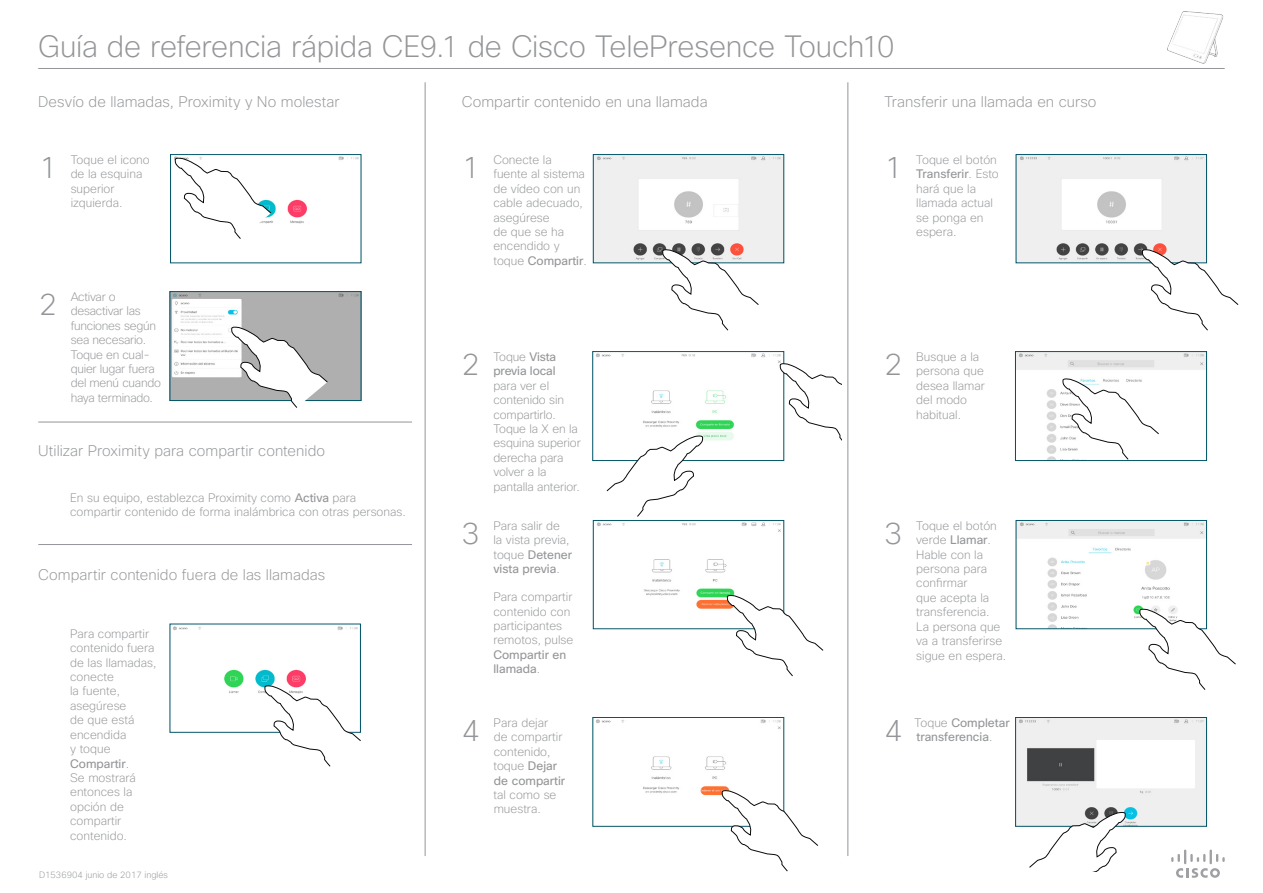
<style>
.page{position:relative;width:1263px;height:893px;background:#fff}
.page>*{position:absolute;margin:0;border:0;box-sizing:border-box;transform-origin:0 0}
.Subhead1{font:200 30px "Cisco Sans";letter-spacing:-.01em;color:#939598}
.Subhead1-2{font:200 15px "Cisco Sans";letter-spacing:.005em;color:#939598}
.CartoonAnnotation{font:200 12px/14.4px "Cisco Sans";color:#939598}
.CartoonAnnotation-2{font:200 12px/14.4px "Cisco Sans";letter-spacing:-.02em;color:#939598}
.CartoonAnnotation-3{font:12px/14.4px "Cisco Sans";color:#939598}
.t1{font:200 9px "Cisco Sans";color:#939598}
.s1{font-weight:400}
.s2{font-weight:200}
</style>
<div class="page">
<img style="left:596px;top:353px;width:185px;height:88px">
<div style="left:593px;top:351px;width:191px;height:110px;border:1px solid #005467"></div>
<svg style="left:606px;top:435px;width:97px;height:82px"></svg>
<img style="left:174px;top:156px;width:185px;height:68px">
<div style="left:170px;top:154px;width:191px;height:109px;border:1px solid #005467"></div>
<img style="left:173px;top:626px;width:185px;height:67px">
<svg style="left:175px;top:157px;width:96px;height:82px"></svg>
<img style="left:172px;top:294px;width:187px;height:105px">
<svg style="left:231px;top:326px;width:97px;height:82px"></svg>
<svg style="left:264px;top:685px;width:97px;height:82px"></svg>
<img style="left:596px;top:719px;width:185px;height:77px">
<div style="left:593px;top:717px;width:191px;height:109px;border:1px solid #005467"></div>
<img style="left:595px;top:156px;width:187px;height:105px">
<div style="left:593px;top:154px;width:191px;height:109px;border:1px solid #005467"></div>
<svg style="left:662px;top:249px;width:97px;height:81px"></svg>
<svg style="left:722px;top:790px;width:96px;height:81px"></svg>
<img style="left:1017px;top:719px;width:187px;height:105px">
<div style="left:1015px;top:717px;width:191px;height:109px;border:1px solid #005467"></div>
<img style="left:1018px;top:156px;width:186px;height:105px">
<div style="left:1016px;top:154px;width:190px;height:109px;border:1px solid #005467"></div>
<svg style="left:1142px;top:249px;width:96px;height:81px"></svg>
<img style="left:1018px;top:522px;width:186px;height:105px">
<div style="left:1016px;top:520px;width:190px;height:109px;border:1px solid #005467"></div>
<svg style="left:1139px;top:608px;width:97px;height:82px"></svg>
<svg style="left:1029px;top:812px;width:97px;height:60px"></svg>
<img style="left:1017px;top:353px;width:187px;height:106px">
<div style="left:1015px;top:351px;width:191px;height:110px;border:1px solid #005467"></div>
<svg style="left:1062px;top:378px;width:97px;height:82px"></svg>
<hr style="left:425px;top:82px;width:1px;height:774px;background:#939598">
<svg style="left:1171px;top:849px;width:54px;height:29px"></svg>
<hr style="left:38px;top:68px;width:1187px;height:1px;background:#939598">
<hr style="left:38px;top:422px;width:374px;height:1px;background:#939598">
<hr style="left:38px;top:544px;width:374px;height:1px;background:#939598">
<div style="left:673px;top:512px;width:86px;height:15px;background:#fff"></div>
<img style="left:597px;top:522px;width:184px;height:87px">
<div style="left:593px;top:520px;width:191px;height:109px;border:1px solid #005467"></div>
<img style="left:1167px;top:11px;width:57px;height:53px">
<svg style="left:780px;top:363px;width:62px;height:81px"></svg>
<hr style="left:847px;top:82px;width:1px;height:774px;background:#939598">
<svg style="left:727px;top:595px;width:96px;height:81px"></svg>
<h1 class="Subhead1" style="left:38px;top:27px;width:858px">Guía de referencia rápida CE9.1 de Cisco TelePresence Touch10</h1>
<h1 class="Subhead1-2" style="left:38px;top:92px;width:303px">Desvío de llamadas, Proximity y No molestar</h1>
<h1 class="Subhead1-2" style="left:884px;top:92px;width:213px">Transferir una llamada en curso</h1>
<h1 class="Subhead1-2" style="left:462px;top:92px;width:247px">Compartir contenido en una llamada</h1>
<p class="Subhead1" style="left:39px;top:149px;width:20px">1</p>
<p class="CartoonAnnotation" style="left:71px;top:152px;width:81px">Toque el icono de la esquina superior izquierda.</p>
<p class="Subhead1" style="left:39px;top:286px;width:20px">2</p>
<p class="CartoonAnnotation-2" style="left:71px;top:290px;width:92px">Activar o desactivar las funciones según sea necesario.<br>Toque en cual&shy;quier lugar fuera del menú cuando haya terminado.</p>
<h1 class="Subhead1-2" style="left:38px;top:441px;width:288px">Utilizar Proximity para compartir contenido</h1>
<p class="CartoonAnnotation" style="left:70px;top:490px;width:337px">En su equipo, establezca Proximity como <span class="s1">Activa</span> para compartir contenido de forma inalámbrica con otras personas.</p>
<h1 class="Subhead1-2" style="left:38px;top:565px;width:289px">Compartir contenido fuera de las llamadas</h1>
<p class="CartoonAnnotation" style="left:70px;top:626px;width:88px">Para compartir contenido fuera de las llamadas, conecte<br>la fuente, asegúrese<br>de que está encendida<br>y toque<br><span class="s1">Compartir</span>.<br>Se mostrará entonces la opción de compartir contenido.</p>
<p class="t1" style="left:39px;top:869px;width:131px">D1536904 junio de 2017 inglés</p>
<p class="Subhead1" style="left:462px;top:149px;width:19px">1</p>
<p class="CartoonAnnotation" style="left:493px;top:152px;width:95px">Conecte la fuente al sistema de vídeo con un cable adecuado, asegúrese<br>de que se ha encendido y toque <span class="s1">Compartir</span>.</p>
<p class="Subhead1" style="left:884px;top:149px;width:19px">1</p>
<p class="CartoonAnnotation" style="left:916px;top:152px;width:84px">Toque el botón<br><span class="s1">Transferir</span>. Esto hará que la llamada actual se ponga en espera.</p>
<p class="Subhead1" style="left:462px;top:346px;width:19px">2</p>
<p class="CartoonAnnotation" style="left:493px;top:349px;width:89px">Toque <span class="s1">Vista previa local </span>para ver el contenido sin compartirlo.<br>Toque la X en la esquina superior derecha para volver a la pantalla anterior.</p>
<p class="Subhead1" style="left:884px;top:346px;width:19px">2</p>
<p class="CartoonAnnotation" style="left:916px;top:349px;width:70px">Busque a la persona que desea llamar del modo habitual.</p>
<p class="Subhead1" style="left:462px;top:514px;width:19px">3</p>
<p class="CartoonAnnotation" style="left:493px;top:518px;width:80px">Para salir de<br>la vista previa, toque <span class="s1">Detener vista previa</span>.</p>
<p class="CartoonAnnotation" style="left:493px;top:590px;width:82px">Para compartir contenido con participantes remotos, pulse<br><span class="s1">Compartir en llamada</span>.</p>
<p class="Subhead1" style="left:884px;top:514px;width:19px">3</p>
<p class="CartoonAnnotation" style="left:916px;top:518px;width:92px">Toque el botón verde <span class="s1">Llamar</span>.<br>Hable con la persona para confirmar<br>que acepta la transferencia.<br>La persona que va a transferirse sigue en espera.</p>
<p class="Subhead1" style="left:462px;top:711px;width:19px">4</p>
<p class="CartoonAnnotation-3" style="left:914px;top:715px;width:96px"><span class="s2">Toque</span> Completar transferencia<span class="s2">.</span></p>
<p class="CartoonAnnotation" style="left:493px;top:715px;width:73px">Para dejar<br>de compartir contenido, toque <span class="s1">Dejar de compartir </span>tal como se muestra.</p>
<p class="Subhead1" style="left:884px;top:711px;width:19px">4</p>
</div>
